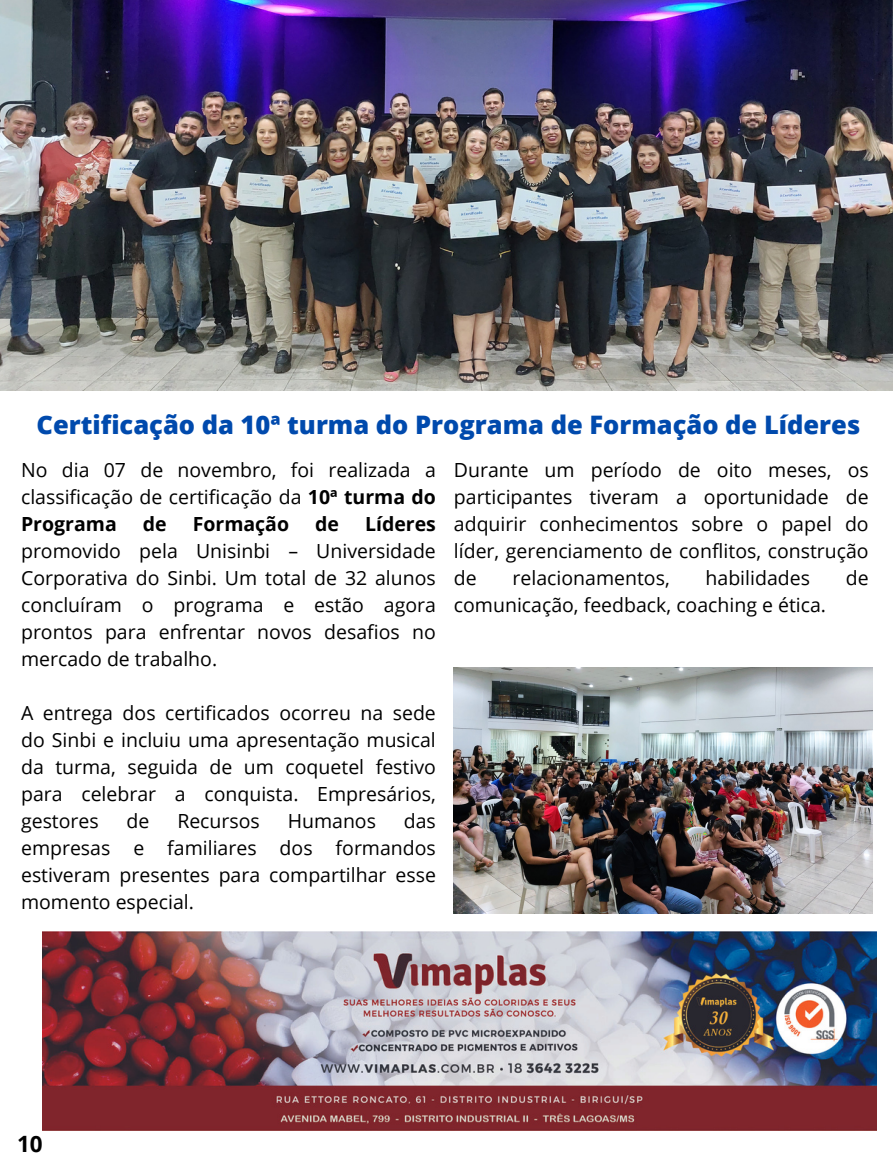
<style>
.page{position:relative;width:893px;height:1169px;background:#fff}
.page>*{position:absolute;margin:0;border:0;box-sizing:border-box;transform-origin:0 0}
.t1{font:800 25.5px "Open Sans";color:#004aad}
.t2{font:700 22.5px "Open Sans";color:#000}
.t3{font:19.5px/27px "Open Sans";color:#000;text-align:justify}
.t4{font:700 19.5px "Open Sans";color:#000}
.s1{font-weight:700}
</style>
<div class="page">
<img style="left:43px;top:931px;width:833px;height:199px">
<img style="left:0;top:0;width:892px;height:390px">
<img style="left:454px;top:667px;width:418px;height:246px">
<p class="t1" style="left:37px;top:407px;width:825px">Certificação da 10ª turma do Programa de Formação de Líderes</p>
<p class="t3" style="left:21px;top:456px;width:416px">No dia 07 de novembro, foi realizada a classificação de certificação da <span class="s1">10ª turma do Programa</span></p>
<p class="t3" style="left:21px;top:510px;width:416px;text-indent:344px"><span class="s1">Líderes </span>promovido pela Unisinbi – Universidade Corporativa do Sinbi. Um total de 32 alunos concluíram o programa e estão agora prontos para enfrentar novos desafios no mercado de trabalho.</p>
<p class="t3" style="left:21px;top:699px;width:416px">A entrega dos certificados ocorreu na sede do Sinbi e incluiu uma apresentação musical da turma, seguida de um coquetel festivo para celebrar a conquista. Empresários, gestores</p>
<p class="t4" style="left:143px;top:511px;width:25px">de</p>
<p class="t4" style="left:193px;top:511px;width:98px">Formação</p>
<p class="t4" style="left:315px;top:511px;width:25px">de</p>
<p class="t3" style="left:21px;top:807px;width:416px;text-indent:383px">das empresas e familiares dos formandos estiveram presentes para compartilhar esse momento especial.</p>
<p class="t3" style="left:127px;top:807px;width:24px">de</p>
<p class="t3" style="left:177px;top:807px;width:84px">Recursos</p>
<p class="t3" style="left:288px;top:807px;width:90px">Humanos</p>
<p class="t3" style="left:454px;top:456px;width:416px">Durante um período de oito meses, os participantes tiveram a oportunidade de adquirir conhecimentos sobre o papel do líder, gerenciamento de conflitos, construção de</p>
<p class="t3" style="left:512px;top:564px;width:159px">relacionamentos,</p>
<p class="t3" style="left:705px;top:564px;width:106px">habilidades</p>
<p class="t3" style="left:845px;top:564px;width:24px">de</p>
<p class="t3" style="left:454px;top:591px;width:373px">comunicação, feedback, coaching e ética.</p>
<p class="t2" style="left:17px;top:1128px;width:27px">10</p>
</div>
